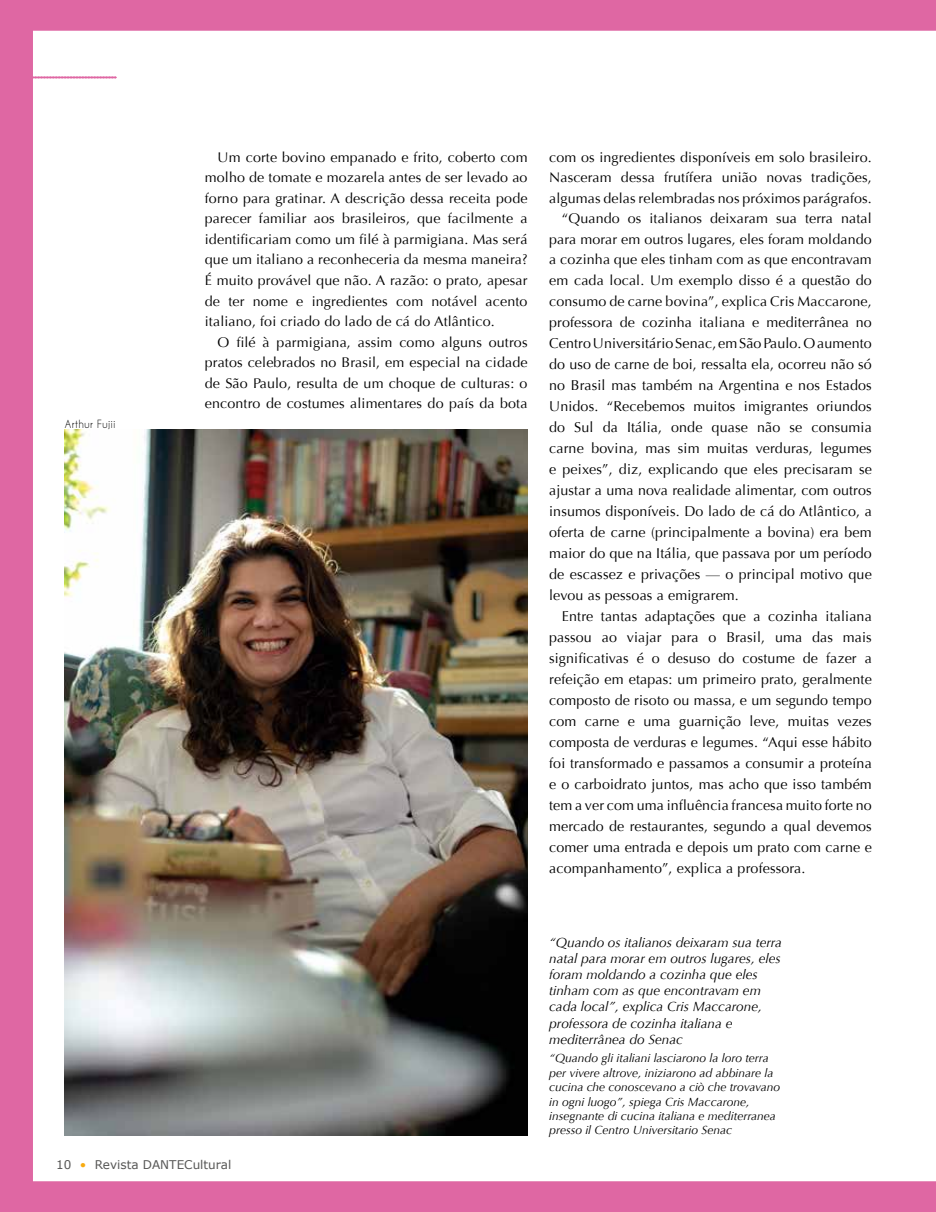
<style>
.page{position:relative;width:936px;height:1212px;background:#fff}
.page>*{position:absolute;margin:0;border:0;box-sizing:border-box;transform-origin:0 0}
.t1{font:14.25px/21px "Optima";letter-spacing:.01em;color:#000;text-align:justify}
.t2{font:13.95px/20.5px "Optima";letter-spacing:.01em;color:#000;text-align:justify}
.t3{font:italic 13.5px/16.2px "Optima";color:#000}
.t4{font:italic 12px/14.4px "Optima";color:#000}
.t5{font:12px "MS Reference Sans Serif";color:#575756}
.t6{font:12px "Champagne&Limousines";letter-spacing:.06em;color:#000}
.s1{font-size:14.25px}
.s2{color:#f8ab10}
</style>
<div class="page">
<img style="left:0;top:0;width:935px;height:1212px">
<p class="t6" style="left:65px;top:418px;width:52px">Arthur Fujii</p>
<p class="t2" style="left:205px;top:147px;width:324px;text-indent:13px">Um corte bovino empanado e frito, coberto com molho de tomate e mozarela antes de ser levado ao forno para gratinar. A descrição dessa receita pode parecer familiar aos brasileiros, que facilmente a identificariam como um filé à parmigiana. Mas será que um italiano a reconheceria da mesma maneira?<br>É muito provável que não. A razão: o prato, apesar de ter nome e ingredientes com notável acento italiano, foi criado do lado de cá do Atlântico.</p>
<p class="t2" style="left:205px;top:332px;width:324px;text-indent:13px">O filé à parmigiana, assim como alguns outros pratos celebrados no Brasil, em especial na cidade de São Paulo, resulta de um choque de culturas: o encontro de costumes alimentares do país da bota</p>
<p class="t2" style="left:549px;top:147px;width:324px;text-align:right">com os ingredientes disponíveis em solo brasileiro.<br>Nasceram dessa frutífera união novas tradições, algumas delas relembradas nos próximos parágrafos. “Quando os italianos deixaram sua terra natal para morar em outros lugares, eles foram moldando a cozinha que eles tinham com as que encontravam em cada local. Um exemplo disso é a questão do consumo de carne bovina”, explica Cris Maccarone, professora de cozinha italiana e <span class="s1">mediterrânea no</span></p>
<p class="t1" style="left:549px;top:332px;width:324px">Centro Universitário Senac, em São Paulo. O aumento do uso de carne de boi, ressalta ela, ocorreu não só no Brasil mas também na Argentina e nos Estados Unidos. “Recebemos muitos imigrantes oriundos do Sul da Itália, onde quase não se consumia carne bovina, mas sim muitas verduras, legumes e peixes”, diz, explicando que eles precisaram se ajustar a uma nova realidade alimentar, com outros insumos disponíveis. Do lado de cá do Atlântico, a oferta de carne (principalmente a bovina) era bem maior do que na Itália, que passava por um período de escassez e privações — o principal motivo que levou as pessoas a emigrarem.</p>
<p class="t1" style="left:549px;top:605px;width:324px;text-indent:13px">Entre tantas adaptações que a cozinha italiana passou ao viajar para o Brasil, uma das mais significativas é o desuso do costume de fazer a refeição em etapas: um primeiro prato, geralmente composto de risoto ou massa, e um segundo tempo com carne e uma guarnição leve, muitas vezes composta de verduras e legumes. “Aqui esse hábito foi transformado e passamos a consumir a proteína e o carboidrato juntos, mas acho que isso também tem a ver com uma influência francesa muito forte no mercado de restaurantes, segundo a qual devemos comer uma entrada e depois um prato com carne e acompanhamento”, explica a professora.</p>
<p class="t5" style="left:56px;top:1157px;width:177px">10 <span class="s2">•</span> Revista DANTECultural</p>
<p class="t3" style="left:549px;top:934px;width:234px">“Quando os italianos deixaram sua terra natal para morar em outros lugares, eles foram moldando a cozinha que eles tinham com as que encontravam em cada local”, explica Cris Maccarone, professora de cozinha italiana e mediterrânea do Senac</p>
<p class="t4" style="left:549px;top:1051px;width:232px">“Quando gli italiani lasciarono la loro terra per vivere altrove, iniziarono ad abbinare la cucina che conoscevano a ciò che trovavano in ogni luogo”, spiega Cris Maccarone, insegnante di cucina italiana e mediterranea presso il Centro Universitario Senac</p>
</div>
